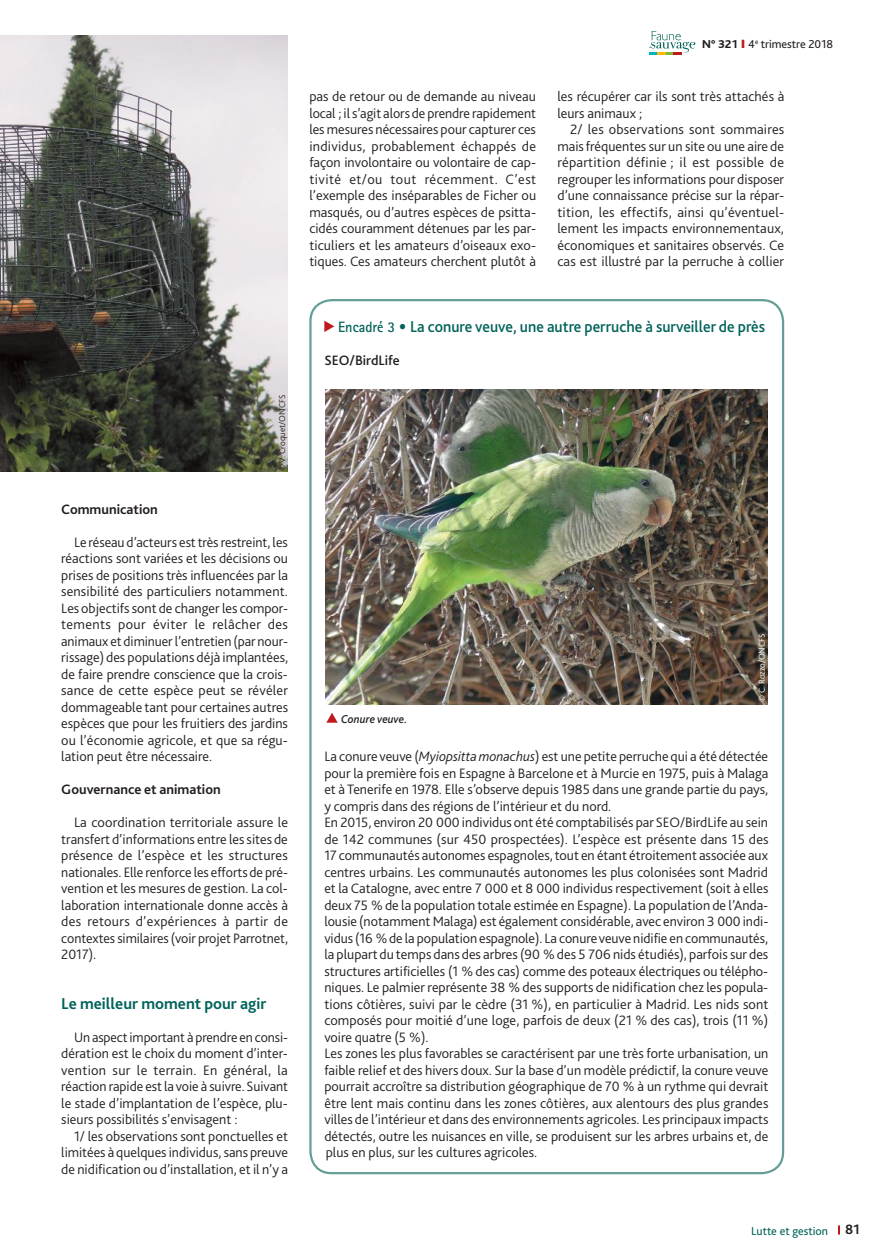
<style>
.page{position:relative;width:888px;height:1258px;background:#fff}
.page>*{position:absolute;margin:0;border:0;box-sizing:border-box;transform-origin:0 0}
.t1{font:500 16.5px "Bliss 2";color:#00635a;scale:.95 1}
.t2{font:700 16.5px "Bliss 2";color:#00635a}
.t3{font:300 14.25px/16.5px "Bliss 2";color:#241f1f;text-align:justify}
.t4{font:700 14.25px "Bliss 2";color:#241f1f}
.t5{font:500 14.25px "Bliss 2";color:#241f1f}
.t6{font:12px "Bliss 2";color:#241f1f}
.t7{font:12px "Bliss 2";color:#00635a}
.t8{font:italic 500 12px "Bliss 2";color:#241f1f;scale:.95 1}
.t9{font:300 9px "Bliss 2";color:#241f1f}
.t10{font:300 9px "Bliss 2";color:#fff}
.s1{font-family:"Bliss";font-weight:800}
.s2{color:#c1191d}
.s3{font-family:"Rotis Sans Serif";font-weight:700;font-size:15px}
.s4{font-style:italic}
.s5{font-weight:700;font-size:14.25px;color:#241f1f}
</style>
<div class="page">
<svg style="left:838px;top:1225px;width:2px;height:9px"></svg>
<svg style="left:649px;top:31px;width:46px;height:24px"></svg>
<svg style="left:324px;top:321px;width:10px;height:11px"></svg>
<img style="left:326px;top:389px;width:441px;height:315px">
<svg style="left:326px;top:713px;width:12px;height:10px"></svg>
<img style="left:0;top:36px;width:288px;height:436px">
<p class="t9" style="left:276px;top:471px;width:78px;rotate:-90deg">© V. Croquet/ONCFS</p>
<p class="t4" style="left:61px;top:500px;width:98px">Communication</p>
<p class="t3" style="left:61px;top:533px;width:228px;text-indent:13px">Le réseau d’acteurs est très restreint, les réactions sont variées et les décisions ou prises de positions très influencées par la sensibilité des particuliers notamment.<br>Les objectifs sont de changer les compor&shy;tements pour éviter le relâcher des animaux et diminuer l’entretien (par nour&shy;rissage) des populations déjà implantées, de faire prendre conscience que la crois&shy;sance de cette espèce peut se révéler dommageable tant pour certaines autres espèces que pour les fruitiers des jardins ou l’économie agricole, et que sa régu&shy;lation peut être nécessaire.</p>
<p class="t4" style="left:61px;top:780px;width:161px">Gouvernance et animation</p>
<p class="t3" style="left:61px;top:814px;width:228px;text-indent:13px">La coordination territoriale assure le transfert d’informations entre les sites de présence de l’espèce et les structures nationales. Elle renforce les efforts de pré&shy;vention et les mesures de gestion. La col&shy;laboration internationale donne accès à des retours d’expériences à partir de contextes similaires (voir projet Parrotnet, 2017).</p>
<p class="t2" style="left:61px;top:993px;width:207px">Le meilleur moment pour agir</p>
<p class="t3" style="left:61px;top:1028px;width:228px;text-indent:13px">Un aspect important à prendre en consi&shy;dération est le choix du moment d’inter&shy;vention sur le terrain. En général, la réaction rapide est la voie à suivre. Suivant le stade d’implantation de l’espèce, plu&shy;sieurs possibilités s’envisagent :</p>
<p class="t3" style="left:61px;top:1127px;width:228px;text-indent:13px">1/ les observations sont ponctuelles et limitées à quelques individus, sans preuve de nidification ou d’installation, et il n’y a</p>
<p class="t3" style="left:309px;top:88px;width:228px">pas de retour ou de demande au niveau local ; il s’agit alors de prendre rapidement les mesures nécessaires pour capturer ces individus, probablement échappés de façon involontaire ou volontaire de cap&shy;tivité et/ou tout récemment. C’est l’exemple des inséparables de Ficher ou masqués, ou d’autres espèces de psitta&shy;cidés couramment détenues par les par&shy;ticuliers et les amateurs d’oiseaux exo&shy;tiques. Ces amateurs cherchent plutôt à</p>
<p class="t6" style="left:702px;top:36px;width:132px"><span class="s1">N° 321</span> <span class="s2">❙</span> 4<sup>e</sup> trimestre 2018</p>
<p class="t3" style="left:557px;top:88px;width:228px">les récupérer car ils sont très attachés à leurs animaux ;</p>
<p class="t3" style="left:557px;top:121px;width:228px;text-indent:13px">2/ les observations sont sommaires mais fréquentes sur un site ou une aire de répartition définie ; il est possible de regrouper les informations pour disposer d’une connaissance précise sur la répar&shy;tition, les effectifs, ainsi qu’éventuel&shy;lement les impacts environnementaux, économiques et sanitaires observés. Ce cas est illustré par la perruche à collier</p>
<p class="t1" style="left:338px;top:316px;width:451px"><span class="s3">Encadré 3 •</span> La conure veuve, une autre perruche à surveiller de près</p>
<p class="t5" style="left:324px;top:351px;width:77px">SEO/BirdLife</p>
<p class="t8" style="left:341px;top:711px;width:71px">Conure veuve.</p>
<p class="t10" style="left:756px;top:702px;width:70px;rotate:-90deg">© C. Rozzo/ONCFS</p>
<p class="t3" style="left:324px;top:748px;width:446px;text-align:left">La conure veuve (<span class="s4">Myiopsitta monachus</span>) est une petite perruche qui a été détectée pour la première fois en Espagne à Barcelone et à Murcie en 1975, puis à Malaga et à Tenerife en 1978. Elle s’observe depuis 1985 dans une grande partie du pays, y compris dans des régions de l’intérieur et du nord.<br>En 2015, environ 20 000 individus ont été comptabilisés par SEO/BirdLife au sein de 142 communes (sur 450 prospectées). L’espèce est présente dans 15 des 17 communautés autonomes espagnoles, tout en étant étroitement associée aux centres urbains. Les communautés autonomes les plus colonisées sont Madrid et la Catalogne, avec entre 7 000 et 8 000 individus respectivement (soit à elles deux 75 % de la population totale estimée en Espagne). La population de l’Anda&shy;lousie (notamment Malaga) est également considérable, avec environ 3 000 indi&shy;vidus (16 % de la population espagnole). La conure veuve nidifie en communautés, la plupart du temps dans des arbres (90 % des 5 706 nids étudiés), parfois sur des structures artificielles (1 % des cas) comme des poteaux électriques ou télépho&shy;niques. Le palmier représente 38 % des supports de nidification chez les popula&shy;tions côtières, suivi par le cèdre (31 %), en particulier à Madrid. Les nids sont composés pour moitié d’une loge, parfois de deux (21 % des cas), trois (11 %) voire quatre (5 %).<br>Les zones les plus favorables se caractérisent par une très forte urbanisation, un faible relief et des hivers doux. Sur la base d’un modèle prédictif, la conure veuve pourrait accroître sa distribution géographique de 70 % à un rythme qui devrait être lent mais continu dans les zones côtières, aux alentours des plus grandes villes de l’intérieur et dans des environnements agricoles. Les principaux impacts détectés, outre les nuisances en ville, se produisent sur les arbres urbains et, de plus en plus, sur les cultures agricoles.</p>
<p class="t7" style="left:751px;top:1223px;width:110px">Lutte et gestion <span class="s5">81</span></p>
</div>
